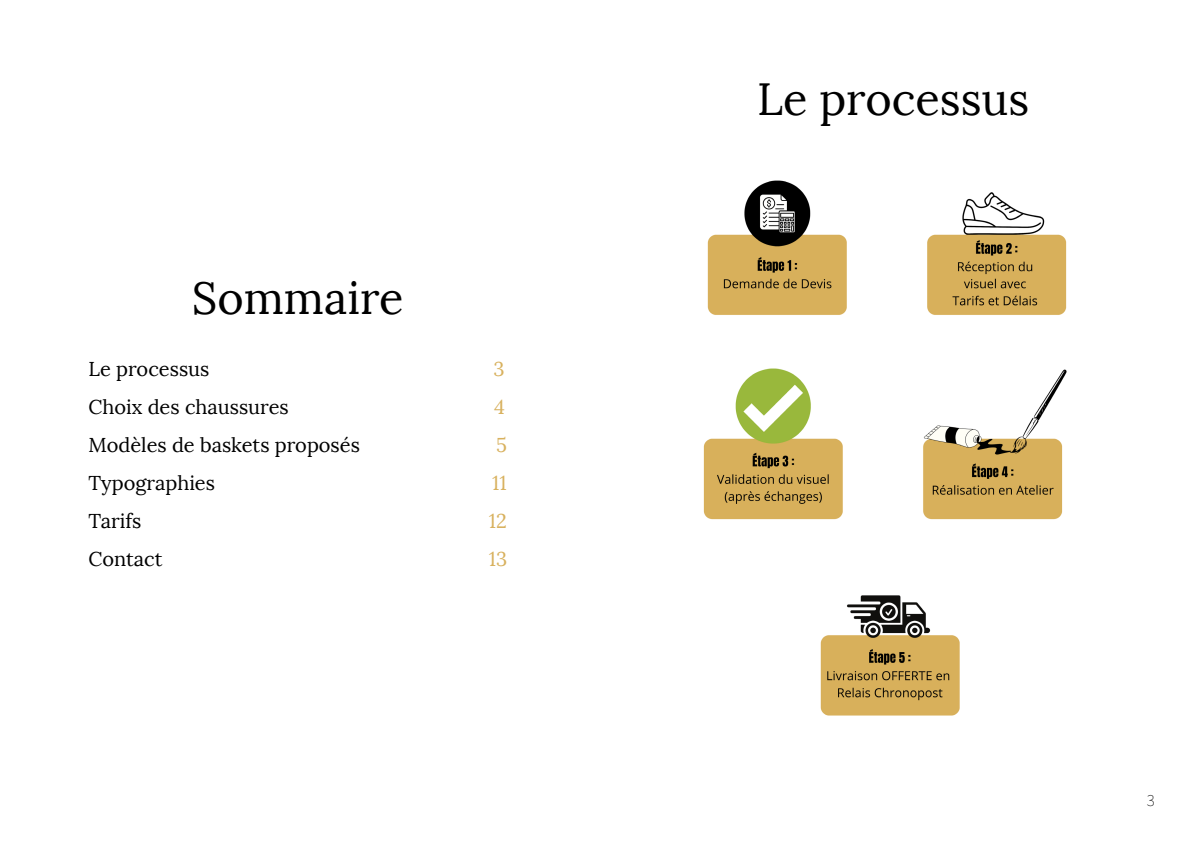
<style>
.page{position:relative;width:1191px;height:842px;background:#fff}
.page>*{position:absolute;margin:0;border:0;box-sizing:border-box;transform-origin:0 0}
.Titres{font:45px "Lora";color:#000}
.t1{font:20px "Lora";color:#000}
.t2{font:20px "Lora";color:#d8b15e}
.t3{font:17px "Source Sans Variable";color:#000}
</style>
<div class="page">
<img style="left:703px;top:180px;width:364px;height:536px">
<p class="Titres" style="left:192px;top:270px;width:213px">Sommaire</p>
<p class="t1" style="left:88px;top:357px;width:122px">Le processus</p>
<p class="t2" style="left:493px;top:357px;width:13px">3</p>
<p class="t1" style="left:88px;top:395px;width:202px">Choix des chaussures</p>
<p class="t2" style="left:494px;top:395px;width:12px">4</p>
<p class="t1" style="left:88px;top:433px;width:273px">Modèles de baskets proposés</p>
<p class="t2" style="left:496px;top:433px;width:12px">5</p>
<p class="t1" style="left:88px;top:471px;width:128px">Typographies</p>
<p class="t2" style="left:492px;top:471px;width:16px">11</p>
<p class="t1" style="left:88px;top:509px;width:54px">Tarifs</p>
<p class="t2" style="left:489px;top:509px;width:20px">12</p>
<p class="t1" style="left:88px;top:547px;width:76px">Contact</p>
<p class="t2" style="left:489px;top:547px;width:20px">13</p>
<p class="Titres" style="left:757px;top:71px;width:274px">Le processus</p>
<p class="t3" style="left:1147px;top:790px;width:10px">3</p>
</div>
